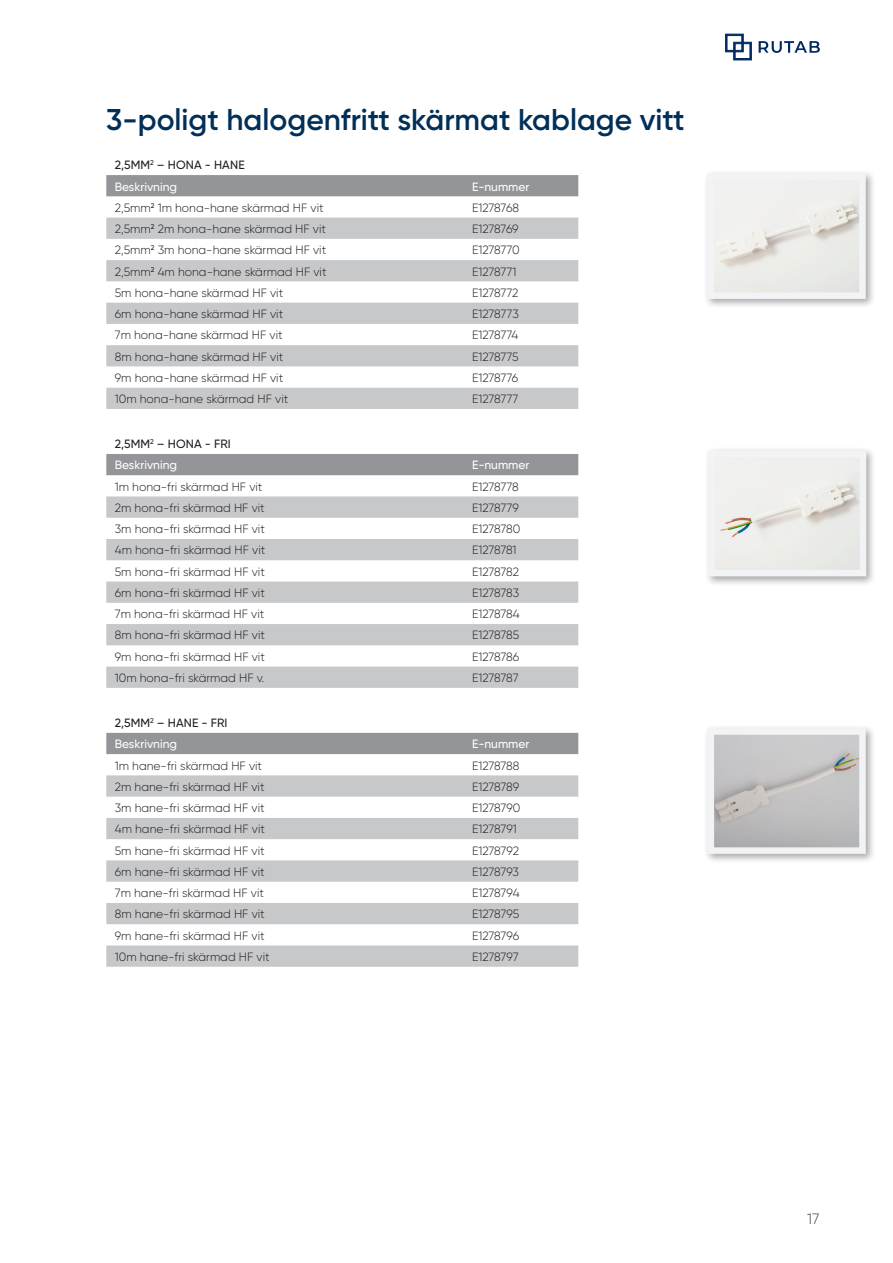
<style>
.page{position:relative;width:893px;height:1263px;background:#fff}
.page>*{position:absolute;margin:0;border:0;box-sizing:border-box;transform-origin:0 0}
.Enequi_Rubrik_Röd{font:600 30px "Gilroy";color:#002f57}
.t1{font:300 15px "Gilroy";color:#4b4c4d}
.t2{font:300 12px "Gilroy";color:#231f20}
.t3{font:500 12px "Gilroy";color:#fff}
.t4{font:500 12px "Gilroy";letter-spacing:.01em;color:#231f20}
.t5{font:300 12px "Gilroy";letter-spacing:-.02em;color:#231f20}
</style>
<div class="page">
<svg style="left:725px;top:34px;width:27px;height:26px"></svg>
<svg style="left:759px;top:41px;width:61px;height:12px"></svg>
<div style="left:106px;top:175px;width:472px;height:21px;background:#939598"></div>
<svg style="left:106px;top:218px;width:472px;height:191px;fill:#c7c8ca"></svg>
<div style="left:106px;top:454px;width:472px;height:21px;background:#939598"></div>
<svg style="left:106px;top:496px;width:472px;height:192px;fill:#c7c8ca"></svg>
<div style="left:106px;top:733px;width:472px;height:21px;background:#939598"></div>
<svg style="left:106px;top:775px;width:472px;height:192px;fill:#c7c8ca"></svg>
<div style="left:704px;top:169px;width:172px;height:140px;background:#231f20;opacity:.4"></div>
<img style="left:716px;top:181px;width:142px;height:110px">
<div style="left:708px;top:173px;width:158px;height:126px;border:7px solid #f2f3f4"></div>
<div style="left:704px;top:447px;width:173px;height:139px;background:#231f20;opacity:.4"></div>
<img style="left:716px;top:459px;width:142px;height:109px">
<div style="left:708px;top:451px;width:158px;height:125px;border:7px solid #f2f3f4"></div>
<div style="left:704px;top:724px;width:172px;height:140px;background:#231f20;opacity:.4"></div>
<img style="left:716px;top:736px;width:142px;height:110px">
<div style="left:708px;top:728px;width:158px;height:126px;border:7px solid #f2f3f4"></div>
<p class="Enequi_Rubrik_Röd" style="left:106px;top:101px;width:580px">3-poligt halogenfritt skärmat kablage vitt</p>
<p class="t4" style="left:115px;top:157px;width:131px">2,5MM<sup>2</sup> – HONA - HANE</p>
<p class="t3" style="left:115px;top:179px;width:64px">Beskrivning</p>
<p class="t3" style="left:472px;top:179px;width:59px">E-nummer</p>
<p class="t2" style="left:115px;top:200px;width:210px">2,5mm<sup>2</sup> 1m hona-hane skärmad HF vit</p>
<p class="t2" style="left:472px;top:200px;width:49px">E1278768</p>
<p class="t2" style="left:115px;top:221px;width:213px">2,5mm<sup>2</sup> 2m hona-hane skärmad HF vit</p>
<p class="t5" style="left:472px;top:221px;width:48px">E1278769</p>
<p class="t2" style="left:115px;top:243px;width:213px">2,5mm<sup>2</sup> 3m hona-hane skärmad HF vit</p>
<p class="t2" style="left:472px;top:243px;width:49px">E1278770</p>
<p class="t2" style="left:115px;top:264px;width:213px">2,5mm<sup>2</sup> 4m hona-hane skärmad HF vit</p>
<p class="t2" style="left:472px;top:264px;width:46px">E1278771</p>
<p class="t2" style="left:115px;top:285px;width:170px">5m hona-hane skärmad HF vit</p>
<p class="t2" style="left:472px;top:285px;width:48px">E1278772</p>
<p class="t2" style="left:115px;top:307px;width:170px">6m hona-hane skärmad HF vit</p>
<p class="t2" style="left:472px;top:307px;width:48px">E1278773</p>
<p class="t2" style="left:115px;top:328px;width:169px">7m hona-hane skärmad HF vit</p>
<p class="t2" style="left:472px;top:328px;width:48px">E1278774</p>
<p class="t2" style="left:115px;top:349px;width:170px">8m hona-hane skärmad HF vit</p>
<p class="t2" style="left:472px;top:349px;width:48px">E1278775</p>
<p class="t2" style="left:115px;top:370px;width:170px">9m hona-hane skärmad HF vit</p>
<p class="t2" style="left:472px;top:370px;width:48px">E1278776</p>
<p class="t2" style="left:115px;top:392px;width:175px">10m hona-hane skärmad HF vit</p>
<p class="t2" style="left:472px;top:392px;width:48px">E1278777</p>
<p class="t4" style="left:115px;top:436px;width:117px">2,5MM<sup>2</sup> – HONA - FRI</p>
<p class="t3" style="left:115px;top:458px;width:64px">Beskrivning</p>
<p class="t3" style="left:472px;top:458px;width:59px">E-nummer</p>
<p class="t2" style="left:115px;top:479px;width:149px">1m hona-fri skärmad HF vit</p>
<p class="t2" style="left:472px;top:479px;width:48px">E1278778</p>
<p class="t2" style="left:115px;top:500px;width:151px">2m hona-fri skärmad HF vit</p>
<p class="t2" style="left:472px;top:500px;width:48px">E1278779</p>
<p class="t2" style="left:115px;top:522px;width:152px">3m hona-fri skärmad HF vit</p>
<p class="t2" style="left:472px;top:522px;width:50px">E1278780</p>
<p class="t2" style="left:115px;top:543px;width:152px">4m hona-fri skärmad HF vit</p>
<p class="t5" style="left:472px;top:543px;width:46px">E1278781</p>
<p class="t2" style="left:115px;top:564px;width:152px">5m hona-fri skärmad HF vit</p>
<p class="t2" style="left:472px;top:564px;width:49px">E1278782</p>
<p class="t2" style="left:115px;top:585px;width:152px">6m hona-fri skärmad HF vit</p>
<p class="t2" style="left:472px;top:585px;width:49px">E1278783</p>
<p class="t2" style="left:115px;top:607px;width:151px">7m hona-fri skärmad HF vit</p>
<p class="t2" style="left:472px;top:607px;width:49px">E1278784</p>
<p class="t2" style="left:115px;top:628px;width:152px">8m hona-fri skärmad HF vit</p>
<p class="t2" style="left:472px;top:628px;width:49px">E1278785</p>
<p class="t2" style="left:115px;top:649px;width:152px">9m hona-fri skärmad HF vit</p>
<p class="t2" style="left:472px;top:649px;width:49px">E1278786</p>
<p class="t2" style="left:115px;top:670px;width:151px">10m hona-fri skärmad HF v.</p>
<p class="t2" style="left:472px;top:670px;width:48px">E1278787</p>
<p class="t4" style="left:115px;top:715px;width:114px">2,5MM<sup>2</sup> – HANE - FRI</p>
<p class="t3" style="left:115px;top:737px;width:64px">Beskrivning</p>
<p class="t3" style="left:472px;top:737px;width:59px">E-nummer</p>
<p class="t2" style="left:115px;top:758px;width:149px">1m hane-fri skärmad HF vit</p>
<p class="t2" style="left:472px;top:758px;width:49px">E1278788</p>
<p class="t2" style="left:115px;top:779px;width:151px">2m hane-fri skärmad HF vit</p>
<p class="t2" style="left:472px;top:779px;width:49px">E1278789</p>
<p class="t2" style="left:115px;top:800px;width:151px">3m hane-fri skärmad HF vit</p>
<p class="t2" style="left:472px;top:800px;width:50px">E1278790</p>
<p class="t2" style="left:115px;top:822px;width:152px">4m hane-fri skärmad HF vit</p>
<p class="t2" style="left:472px;top:822px;width:46px">E1278791</p>
<p class="t2" style="left:115px;top:843px;width:151px">5m hane-fri skärmad HF vit</p>
<p class="t2" style="left:472px;top:843px;width:49px">E1278792</p>
<p class="t2" style="left:115px;top:864px;width:151px">6m hane-fri skärmad HF vit</p>
<p class="t2" style="left:472px;top:864px;width:49px">E1278793</p>
<p class="t2" style="left:115px;top:885px;width:151px">7m hane-fri skärmad HF vit</p>
<p class="t2" style="left:472px;top:885px;width:49px">E1278794</p>
<p class="t2" style="left:115px;top:907px;width:151px">8m hane-fri skärmad HF vit</p>
<p class="t2" style="left:472px;top:907px;width:49px">E1278795</p>
<p class="t2" style="left:115px;top:928px;width:151px">9m hane-fri skärmad HF vit</p>
<p class="t2" style="left:472px;top:928px;width:49px">E1278796</p>
<p class="t2" style="left:115px;top:949px;width:156px">10m hane-fri skärmad HF vit</p>
<p class="t2" style="left:472px;top:949px;width:48px">E1278797</p>
<p class="t1" style="left:807px;top:1209px;width:14px">17</p>
</div>
